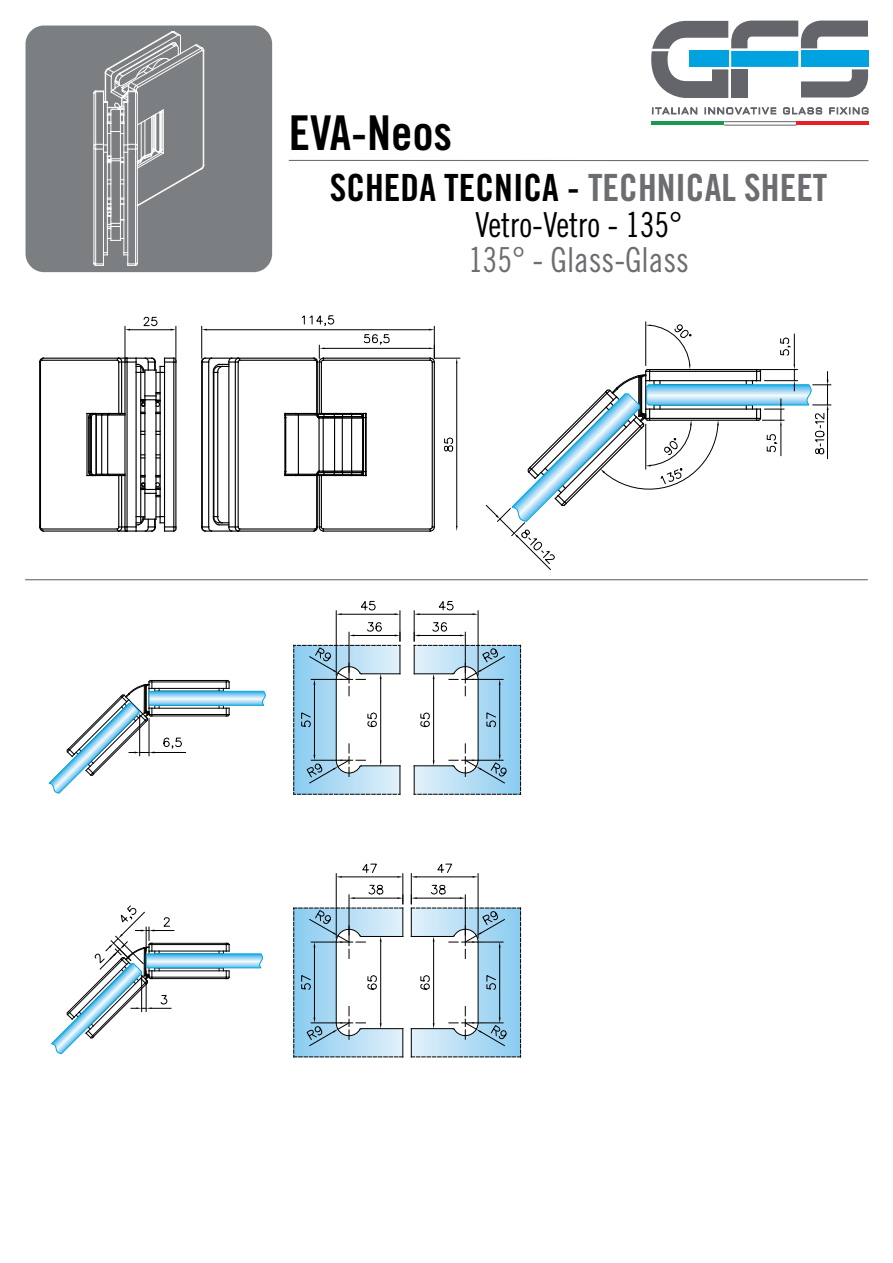
<style>
.page{position:relative;width:893px;height:1263px;background:#fff}
.page>*{position:absolute;margin:0;border:0;box-sizing:border-box;transform-origin:0 0}
.t1{font:48px "Trade Gothic LT Std Bd Cn 20";color:#000001}
.t2{font:37.5px "Trade Gothic LT Std Bd Cn 20";color:#000001}
.t3{font:34.5px "Trade Gothic LT Std Cn 18";color:#000001;scale:.95 1}
.t4{font:34.5px "Trade Gothic LT Std Cn 18";color:#6c6d70;scale:.95 1}
.s1{color:#6c6d70}
</style>
<div class="page">
<hr style="left:26px;top:579px;width:841px;height:1px;background:#6c6f71">
<hr style="left:317px;top:475px;width:1px;height:52px;background:#000001">
<hr style="left:317px;top:362px;width:1px;height:51px;background:#000001">
<hr style="left:201px;top:362px;width:1px;height:165px;background:#000001">
<hr style="left:432px;top:362px;width:1px;height:165px;background:#000001">
<hr style="left:434px;top:362px;width:1px;height:165px;background:#000001">
<hr style="left:323px;top:360px;width:107px;height:1px;background:#000001">
<hr style="left:323px;top:358px;width:107px;height:1px;background:#000001">
<hr style="left:323px;top:528px;width:107px;height:2px;background:#000001">
<hr style="left:321px;top:475px;width:1px;height:52px;background:#000001">
<hr style="left:365px;top:413px;width:2px;height:62px;background:#000001">
<hr style="left:321px;top:362px;width:1px;height:51px;background:#000001">
<svg style="left:429px;top:526px;width:6px;height:6px"></svg>
<hr style="left:323px;top:530px;width:107px;height:2px;background:#000001">
<hr style="left:319px;top:362px;width:1px;height:51px;background:#000001">
<hr style="left:319px;top:475px;width:1px;height:52px;background:#000001">
<hr style="left:238px;top:362px;width:1px;height:165px;background:#000001">
<hr style="left:235px;top:362px;width:1px;height:165px;background:#000001">
<hr style="left:240px;top:528px;width:75px;height:2px;background:#000001">
<hr style="left:240px;top:360px;width:75px;height:1px;background:#000001">
<hr style="left:316px;top:362px;width:1px;height:51px;background:#000001">
<hr style="left:284px;top:413px;width:1px;height:62px;background:#000001">
<hr style="left:316px;top:475px;width:1px;height:52px;background:#000001">
<hr style="left:228px;top:362px;width:1px;height:165px;background:#000001">
<hr style="left:238px;top:358px;width:76px;height:1px;background:#000001">
<hr style="left:238px;top:530px;width:76px;height:2px;background:#000001">
<hr style="left:217px;top:372px;width:1px;height:145px;background:#000001">
<hr style="left:285px;top:418px;width:1px;height:54px;background:#000001">
<hr style="left:363px;top:418px;width:1px;height:54px;background:#000001">
<hr style="left:208px;top:362px;width:1px;height:165px;background:#000001">
<hr style="left:213px;top:373px;width:1px;height:144px;background:#000001">
<hr style="left:202px;top:362px;width:1px;height:165px;background:#000001">
<hr style="left:298px;top:415px;width:1px;height:59px;background:#000001">
<hr style="left:318px;top:418px;width:2px;height:53px;background:#000001">
<hr style="left:323px;top:418px;width:1px;height:53px;background:#000001">
<hr style="left:334px;top:418px;width:1px;height:53px;background:#000001">
<hr style="left:342px;top:418px;width:1px;height:53px;background:#000001">
<hr style="left:362px;top:418px;width:1px;height:53px;background:#000001">
<hr style="left:351px;top:418px;width:1px;height:53px;background:#000001">
<svg style="left:312px;top:526px;width:13px;height:6px"></svg>
<svg style="left:201px;top:357px;width:40px;height:17px"></svg>
<svg style="left:201px;top:515px;width:40px;height:17px"></svg>
<svg style="left:284px;top:412px;width:83px;height:7px"></svg>
<svg style="left:284px;top:470px;width:83px;height:7px"></svg>
<hr style="left:39px;top:362px;width:1px;height:165px;background:#000001">
<hr style="left:101px;top:415px;width:1px;height:59px;background:#000001">
<hr style="left:136px;top:362px;width:1px;height:165px;background:#000001">
<hr style="left:126px;top:362px;width:2px;height:165px;background:#000001">
<hr style="left:124px;top:362px;width:2px;height:165px;background:#000001">
<hr style="left:42px;top:528px;width:75px;height:2px;background:#000001">
<hr style="left:40px;top:362px;width:1px;height:165px;background:#000001">
<hr style="left:42px;top:360px;width:75px;height:1px;background:#000001">
<hr style="left:86px;top:413px;width:2px;height:62px;background:#000001">
<hr style="left:87px;top:475px;width:32px;height:1px;background:#000001">
<hr style="left:43px;top:530px;width:76px;height:2px;background:#000001">
<hr style="left:43px;top:358px;width:76px;height:1px;background:#000001">
<hr style="left:140px;top:372px;width:1px;height:145px;background:#000001">
<hr style="left:160px;top:372px;width:1px;height:145px;background:#000001">
<hr style="left:144px;top:400px;width:1px;height:89px;background:#000001">
<hr style="left:155px;top:400px;width:2px;height:89px;background:#000001">
<hr style="left:91px;top:418px;width:1px;height:54px;background:#000001">
<hr style="left:90px;top:418px;width:1px;height:54px;background:#000001">
<hr style="left:88px;top:418px;width:2px;height:54px;background:#000001">
<hr style="left:95px;top:414px;width:2px;height:61px;background:#000001">
<hr style="left:164px;top:362px;width:1px;height:165px;background:#000001">
<hr style="left:173px;top:362px;width:1px;height:165px;background:#000001">
<hr style="left:175px;top:362px;width:1px;height:165px;background:#000001">
<hr style="left:107px;top:415px;width:1px;height:59px;background:#000001">
<svg style="left:39px;top:526px;width:6px;height:6px"></svg>
<svg style="left:39px;top:357px;width:5px;height:6px"></svg>
<svg style="left:141px;top:454px;width:4px;height:4px"></svg>
<svg style="left:156px;top:454px;width:4px;height:4px"></svg>
<svg style="left:156px;top:431px;width:4px;height:4px"></svg>
<svg style="left:141px;top:431px;width:4px;height:4px"></svg>
<svg style="left:88px;top:357px;width:89px;height:62px"></svg>
<svg style="left:88px;top:470px;width:89px;height:62px"></svg>
<hr style="left:125px;top:326px;width:1px;height:32px;background:#000001">
<hr style="left:176px;top:326px;width:1px;height:32px;background:#000001">
<hr style="left:130px;top:329px;width:41px;height:1px;background:#000001">
<svg style="left:143px;top:317px;width:14px;height:9px"></svg>
<hr style="left:201px;top:326px;width:1px;height:32px;background:#000001">
<hr style="left:434px;top:326px;width:1px;height:32px;background:#000001">
<hr style="left:207px;top:329px;width:222px;height:1px;background:#000001">
<svg style="left:302px;top:315px;width:32px;height:11px"></svg>
<hr style="left:324px;top:348px;width:105px;height:1px;background:#000001">
<svg style="left:313px;top:345px;width:12px;height:18px"></svg>
<svg style="left:364px;top:334px;width:25px;height:11px"></svg>
<hr style="left:456px;top:363px;width:1px;height:163px;background:#000001">
<svg style="left:429px;top:345px;width:31px;height:18px"></svg>
<svg style="left:444px;top:438px;width:9px;height:14px"></svg>
<hr style="left:645px;top:322px;width:1px;height:43px;background:#000001">
<hr style="left:414px;top:611px;width:1px;height:30px;background:#000001">
<hr style="left:478px;top:611px;width:1px;height:64px;background:#000001">
<hr style="left:420px;top:614px;width:53px;height:1px;background:#000001">
<svg style="left:438px;top:600px;width:15px;height:10px"></svg>
<svg style="left:414px;top:622px;width:107px;height:173px"></svg>
<hr style="left:411px;top:874px;width:1px;height:30px;background:#000001">
<hr style="left:478px;top:874px;width:1px;height:64px;background:#000001">
<hr style="left:417px;top:877px;width:56px;height:1px;background:#000001">
<svg style="left:411px;top:876px;width:6px;height:2px"></svg>
<svg style="left:437px;top:863px;width:15px;height:10px"></svg>
<svg style="left:411px;top:885px;width:110px;height:172px"></svg>
<hr style="left:400px;top:611px;width:1px;height:30px;background:#000001">
<hr style="left:336px;top:611px;width:1px;height:64px;background:#000001">
<hr style="left:342px;top:614px;width:53px;height:1px;background:#000001">
<svg style="left:361px;top:600px;width:14px;height:10px"></svg>
<svg style="left:293px;top:622px;width:108px;height:173px"></svg>
<hr style="left:403px;top:874px;width:1px;height:30px;background:#000001">
<hr style="left:336px;top:874px;width:1px;height:64px;background:#000001">
<hr style="left:342px;top:877px;width:56px;height:1px;background:#000001">
<svg style="left:336px;top:876px;width:6px;height:2px"></svg>
<svg style="left:362px;top:863px;width:15px;height:10px"></svg>
<svg style="left:293px;top:885px;width:111px;height:172px"></svg>
<svg style="left:48px;top:679px;width:218px;height:115px"></svg>
<svg style="left:51px;top:905px;width:212px;height:149px"></svg>
<svg style="left:486px;top:324px;width:345px;height:246px"></svg>
<div style="left:26px;top:26px;width:246px;height:246px;background:#7c7f81;border-radius:18px"></div>
<svg style="left:651px;top:21px;width:217px;height:77px"></svg>
<svg style="left:652px;top:107px;width:45px;height:7px"></svg>
<svg style="left:705px;top:107px;width:71px;height:7px"></svg>
<svg style="left:783px;top:107px;width:39px;height:7px"></svg>
<svg style="left:829px;top:107px;width:40px;height:7px"></svg>
<hr style="left:652px;top:121px;width:72px;height:4px;background:#169b4e">
<svg style="left:724px;top:122px;width:72px;height:3px"></svg>
<hr style="left:796px;top:121px;width:73px;height:4px;background:#ea1e27">
<hr style="left:724px;top:121px;width:72px;height:1px;background:#63656a">
<hr style="left:724px;top:125px;width:72px;height:1px;background:#63656a">
<hr style="left:289px;top:160px;width:579px;height:1px;background:#6c6f71">
<hr style="left:137px;top:148px;width:1px;height:115px;background:#fff">
<hr style="left:135px;top:149px;width:1px;height:115px;background:#fff">
<hr style="left:127px;top:149px;width:1px;height:115px;background:#fff">
<hr style="left:107px;top:152px;width:1px;height:101px;background:#fff">
<hr style="left:123px;top:152px;width:1px;height:101px;background:#fff">
<hr style="left:95px;top:149px;width:1px;height:115px;background:#fff">
<hr style="left:103px;top:149px;width:1px;height:115px;background:#fff">
<hr style="left:93px;top:148px;width:1px;height:115px;background:#fff">
<svg style="left:127px;top:262px;width:11px;height:4px"></svg>
<svg style="left:123px;top:252px;width:5px;height:3px"></svg>
<svg style="left:93px;top:262px;width:11px;height:4px"></svg>
<svg style="left:93px;top:31px;width:112px;height:210px"></svg>
<p class="t1" style="left:289px;top:104px;width:165px">EVA-Neos</p>
<p class="t2" style="left:330px;top:165px;width:499px">SCHEDA TECNICA - <span class="s1">TECHNICAL SHEET</span></p>
<p class="t3" style="left:475px;top:205px;width:220px">Vetro-Vetro - 135°</p>
<p class="t4" style="left:468px;top:239px;width:234px">135° - Glass-Glass</p>
</div>
